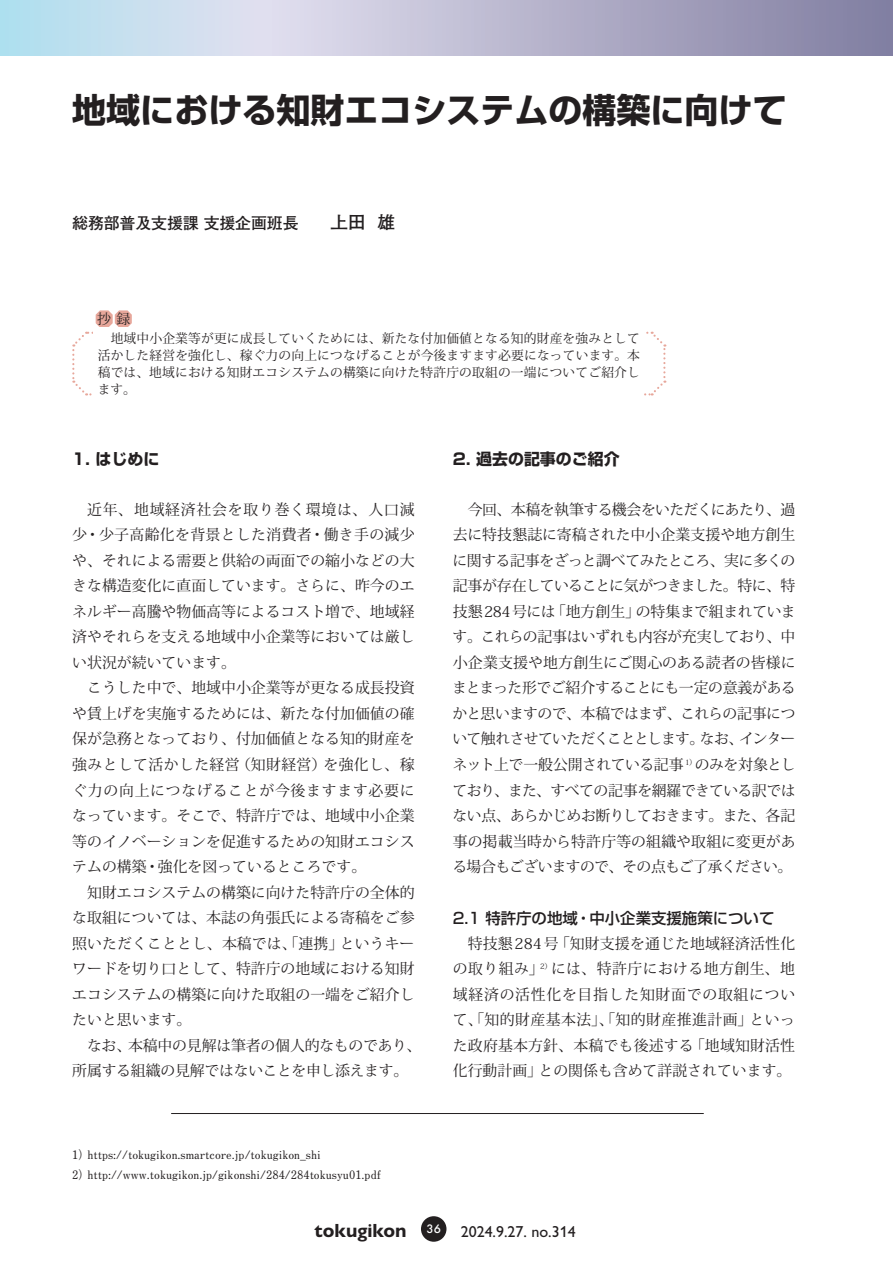
<style>
.page{position:relative;width:893px;height:1263px;background:#fff}
.page>*{position:absolute;margin:0;border:0;box-sizing:border-box;transform-origin:0 0}
.t1{font:700 34.05px "Shin Go Pro";color:#231f20}
.t2{font:500 15.9px "Gill Sans Nova";color:#231f20}
.t3{font:700 15.9px "Futo Go B101 Pro";letter-spacing:-.01em;color:#231f20}
.t4{font:700 15.9px "Shin Go Pro";color:#231f20}
.t5{font:500 15.45px "Shin Go Pro";color:#231f20}
.t6{font:14.85px/25.5px "Koz Min Pro";color:#231f20;text-align:justify}
.t7{font:13.8px "Koz Min Pro";color:#231f20}
.t8{font:12.75px/17px "Koz Min Pro";letter-spacing:.01em;color:#231f20;text-align:justify}
.t9{font:700 11.7px/19.4px "Futo Min A101 Pro";color:#231f20}
.s1{font-size:18px}
.s2{font-weight:700;font-size:19.2px}
</style>
<div class="page">
<div style="left:421px;top:1216px;width:25px;height:26px;background:#231f20;border-radius:50%"></div>
<svg style="left:0;top:0;width:892px;height:55px;background:#b7bcd3"></svg>
<svg style="left:72px;top:310px;width:594px;height:86px"></svg>
<div style="left:94px;top:327px;width:550px;height:73px;background:#fff"></div>
<hr style="left:171px;top:1113px;width:533px;height:1px;background:#231f20">
<h1 class="t1" style="left:72px;top:84px;width:716px">地域における知財エコシステムの構築に向けて</h1>
<p class="t3" style="left:72px;top:210px;width:325px">総務部普及支援課 支援企画班長　　<span class="s1">上田 雄</span></p>
<p class="t7" style="left:97px;top:309px;width:34px">抄録</p>
<p class="t8" style="left:98px;top:329px;width:544px">　地域中小企業等が更に成長していくためには、新たな付加価値となる知的財産を強みとして活かした経営を強化し、稼ぐ力の向上につなげることが今後ますます必要になっています。本稿では、地域における知財エコシステムの構築に向けた特許庁の取組の一端についてご紹介します。</p>
<p class="t4" style="left:72px;top:446px;width:89px">1. はじめに</p>
<p class="t6" style="left:72px;top:496px;width:351px;text-align:left">　近年、地域経済社会を取り巻く環境は、人口減少・少子高齢化を背景とした消費者・働き手の減少や、それによる需要と供給の両面での縮小などの大きな構造変化に直面しています。さらに、昨今のエネルギー高騰や物価高等によるコスト増で、地域経済やそれらを支える地域中小企業等においては厳しい状況が続いています。<br>　こうした中で、地域中小企業等が更なる成長投資や賃上げを実施するためには、新たな付加価値の確保が急務となっており、付加価値となる知的財産を強みとして活かした経営（知財経営）を強化し、稼ぐ力の向上につなげることが今後ますます必要になっています。そこで、特許庁では、地域中小企業等のイノベーションを促進するための知財エコシステムの構築・強化を図っているところです。<br>　知財エコシステムの構築に向けた特許庁の全体的な取組については、本誌の角張氏による寄稿をご参照いただくこととし、本稿では、「連携」というキーワードを切り口として、特許庁の地域における知財エコシステムの構築に向けた取組の一端をご紹介したいと思います。<br>　なお、本稿中の見解は筆者の個人的なものであり、所属する組織の見解ではないことを申し添えます。</p>
<p class="t9" style="left:72px;top:1144px;width:310px">1）https://tokugikon.smartcore.jp/tokugikon_shi<br>2）http://www.tokugikon.jp/gikonshi/284/284tokusyu01.pdf</p>
<p class="t4" style="left:453px;top:446px;width:168px">2. 過去の記事のご紹介</p>
<p class="t6" style="left:452px;top:496px;width:345px">　今回、本稿を執筆する機会をいただくにあたり、過去に特技懇誌に寄稿された中小企業支援や地方創生に関する記事をざっと調べてみたところ、実に多くの記事が存在していることに気がつきました。特に、特技懇284号には「地方創生」の特集まで組まれています。これらの記事はいずれも内容が充実しており、中小企業支援や地方創生にご関心のある読者の皆様にまとまった形でご紹介することにも一定の意義があるかと思いますので、本稿ではまず、これらの記事について触れさせていただくこととします。なお、インターネット上で一般公開されている記事 <sup>1）</sup>のみを対象としており、また、すべての記事を網羅できている訳ではない点、あらかじめお断りしておきます。また、各記事の掲載当時から特許庁等の組織や取組に変更がある場合もございますので、その点もご了承ください。</p>
<p class="t5" style="left:453px;top:905px;width:323px">2.1 特許庁の地域・中小企業支援施策について</p>
<p class="t6" style="left:453px;top:930px;width:344px">　特技懇284号「知財支援を通じた地域経済活性化の取り組み」<sup>2）</sup>には、特許庁における地方創生、地域経済の活性化を目指した知財面での取組について、「知的財産基本法」、「知的財産推進計画」といった政府基本方針、本稿でも後述する「地域知財活性化行動計画」との関係も含めて詳説されています。</p>
<p class="t2" style="left:315px;top:1221px;width:263px"><span class="s2">tokugikon</span> <sup>36</sup> 2024.9.27. no.314</p>
</div>
